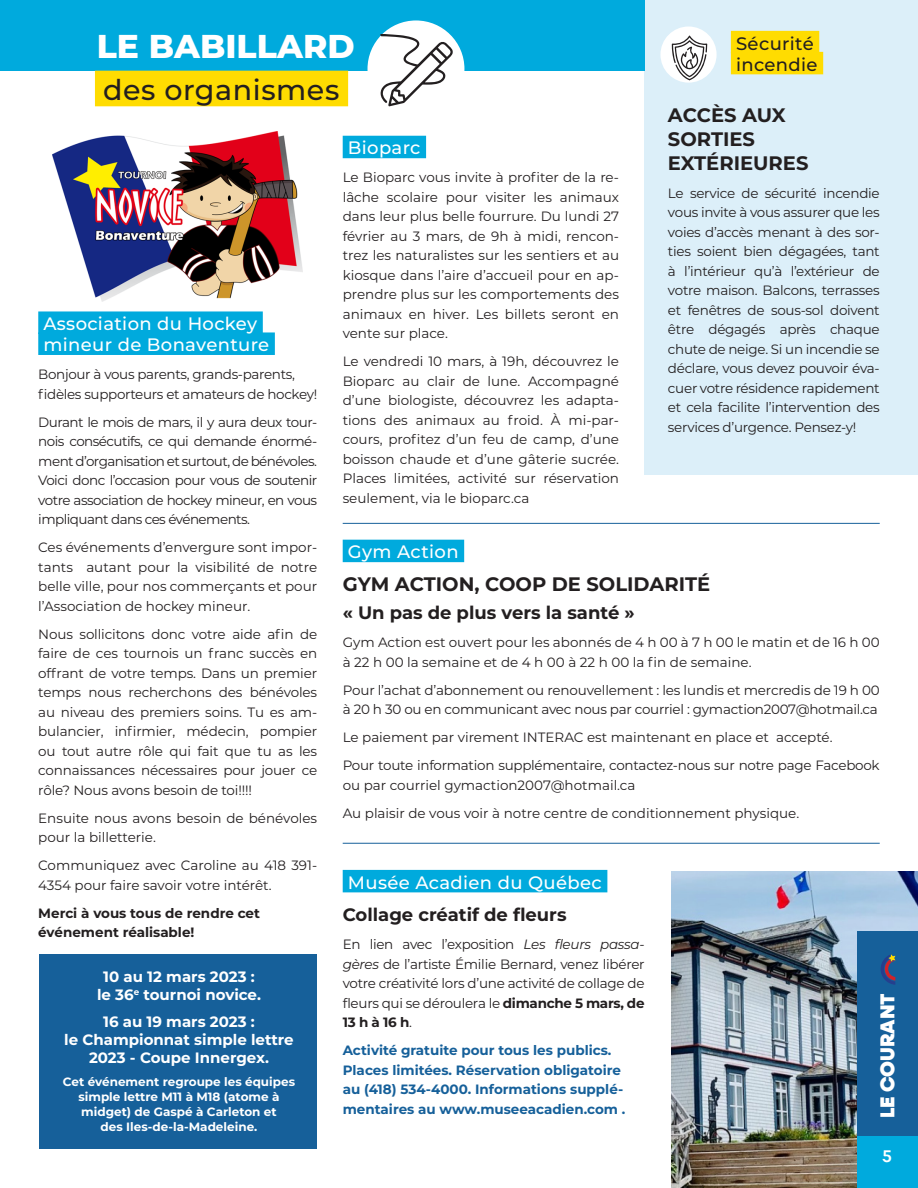
<style>
.page{position:relative;width:918px;height:1188px;background:#fff}
.page>*{position:absolute;margin:0;border:0;box-sizing:border-box;transform-origin:0 0}
.t1{font:800 33px "Montserrat";color:#fff}
.t2{font:500 28.5px "Montserrat";letter-spacing:.02em;color:#231f20}
.t3{font:900 20.25px "Neulis Alt";color:#fff}
.Titre_Courant{font:700 19.5px/24px "Montserrat";color:#231f20}
.Surtitre_bleu{font:500 18px/21px "Montserrat";letter-spacing:.02em;color:#fff}
.Texte_courant{font:700 18px "Montserrat";color:#231f20}
.Surtitre_courant{font:500 18px/21px "Montserrat";letter-spacing:.02em;color:#231f20}
.t4{font:600 16.5px "Nationale";color:#fff}
.Texte_courant-2{font:700 15px/18px "Montserrat";color:#fff;text-align:center}
.Texte_courant-3{font:13.5px/19.5px "Montserrat";letter-spacing:-.01em;color:#231f20;text-align:justify}
.Encadrés{font:13.5px/19.5px "Montserrat";letter-spacing:-.02em;color:#231f20;text-align:justify}
.Texte_courant-4{font:700 13.5px/19.5px "Montserrat";color:#16609a}
.Surtitre_bleu-2{font:13.5px/19.5px "Montserrat";letter-spacing:-.025em;color:#231f20}
.Texte_courant-5{font:700 13.5px/19.5px "Montserrat";color:#231f20}
.Texte_courant-6{font:700 12px/15px "Montserrat";color:#fff;text-align:center}
.s1{font-style:italic}
.s2{font-weight:700}
</style>
<div class="page">
<img style="left:672px;top:872px;width:246px;height:316px">
<div style="left:39px;top:955px;width:277px;height:194px;background:#16609a"></div>
<div style="left:644px;top:0;width:274px;height:474px;background:#dceff9"></div>
<hr style="left:343px;top:523px;width:537px;height:1px;background:#16609a">
<hr style="left:343px;top:843px;width:537px;height:1px;background:#16609a">
<div style="left:857px;top:931px;width:61px;height:253px;background:#16609a"></div>
<div style="left:857px;top:1137px;width:61px;height:51px;background:#0ad"></div>
<svg style="left:881px;top:954px;width:15px;height:31px"></svg>
<div style="left:731px;top:31px;width:88px;height:22px;background:#ffdc01"></div>
<div style="left:731px;top:52px;width:92px;height:22px;background:#ffdc01"></div>
<div style="left:660px;top:27px;width:57px;height:56px;background:#fff;border-radius:50%"></div>
<svg style="left:672px;top:36px;width:35px;height:44px"></svg>
<div style="left:0;top:0;width:645px;height:70px;background:#0ad"></div>
<div style="left:368px;top:20px;width:96px;height:97px;background:#fff;border-radius:50%"></div>
<svg style="left:380px;top:34px;width:73px;height:72px"></svg>
<div style="left:95px;top:71px;width:253px;height:35px;background:#ffdc01"></div>
<div style="left:38px;top:311px;width:225px;height:23px;background:#0ad"></div>
<div style="left:38px;top:332px;width:237px;height:23px;background:#0ad"></div>
<div style="left:343px;top:136px;width:83px;height:22px;background:#0ad"></div>
<div style="left:343px;top:540px;width:121px;height:22px;background:#0ad"></div>
<div style="left:343px;top:870px;width:264px;height:22px;background:#0ad"></div>
<img style="left:53px;top:131px;width:249px;height:170px">
<p class="t1" style="left:97px;top:24px;width:259px">LE BABILLARD</p>
<p class="t2" style="left:103px;top:71px;width:238px">des organismes</p>
<p class="Surtitre_courant" style="left:736px;top:32px;width:83px">Sécurité incendie</p>
<p class="Titre_Courant" style="left:668px;top:102px;width:142px">ACCÈS AUX<br>SORTIES<br>EXTÉRIEURES</p>
<p class="Texte_courant-3" style="left:668px;top:183px;width:213px">Le service de sécurité incendie vous invite à vous assurer que les voies d’accès menant à des sor&shy;ties soient bien dégagées, tant à l’intérieur qu’à l’extérieur de votre maison. Balcons, terrasses et fenêtres de sous-sol doivent être dégagés après chaque chute de neige. Si un incendie se déclare, vous devez pouvoir éva&shy;cuer votre résidence rapidement et cela facilite l’intervention des services d’urgence. Pensez-y!</p>
<p class="Surtitre_bleu" style="left:348px;top:137px;width:74px">Bioparc</p>
<p class="Texte_courant-3" style="left:343px;top:167px;width:278px">Le Bioparc vous invite à profiter de la re&shy;lâche scolaire pour visiter les animaux dans leur plus belle fourrure. Du lundi 27 février au 3 mars, de 9h à midi, rencon&shy;trez les naturalistes sur les sentiers et au kiosque dans l’aire d’accueil pour en ap&shy;prendre plus sur les comportements des animaux en hiver. Les billets seront en vente sur place.</p>
<p class="Texte_courant-3" style="left:343px;top:351px;width:278px">Le vendredi 10 mars, à 19h, découvrez le Bioparc au clair de lune. Accompagné d’une biologiste, découvrez les adapta&shy;tions des animaux au froid. À mi-par&shy;cours, profitez d’un feu de camp, d’une boisson chaude et d’une gâterie sucrée.<br>Places limitées, activité sur réservation seulement, via le bioparc.ca</p>
<p class="Surtitre_bleu" style="left:348px;top:541px;width:112px">Gym Action</p>
<p class="Titre_Courant" style="left:343px;top:571px;width:369px">GYM ACTION, COOP DE SOLIDARITÉ</p>
<p class="Texte_courant" style="left:343px;top:601px;width:293px">« Un pas de plus vers la santé »</p>
<p class="Texte_courant-3" style="left:343px;top:632px;width:538px">Gym Action est ouvert pour les abonnés de 4 h 00 à 7 h 00 le matin et de 16 h 00 à 22 h 00 la semaine et de 4 h 00 à 22 h 00 la fin de semaine.</p>
<p class="Texte_courant-3" style="left:343px;top:680px;width:539px">Pour l’achat d’abonnement ou renouvellement : les lundis et mercredis de 19 h 00 à 20 h 30 ou en communicant avec nous par courriel : gymaction2007@hotmail.ca</p>
<p class="Texte_courant-3" style="left:343px;top:727px;width:491px">Le paiement par virement INTERAC est maintenant en place et accepté.</p>
<p class="Texte_courant-3" style="left:343px;top:755px;width:539px">Pour toute information supplémentaire, contactez-nous sur notre page Facebook ou par courriel gymaction2007@hotmail.ca</p>
<p class="Texte_courant-3" style="left:343px;top:803px;width:458px">Au plaisir de vous voir à notre centre de conditionnement physique.</p>
<p class="Surtitre_bleu" style="left:43px;top:313px;width:227px">Association du Hockey mineur de Bonaventure</p>
<p class="Surtitre_bleu-2" style="left:38px;top:364px;width:280px">Bonjour à vous parents, grands-parents, fidèles supporteurs et amateurs de hockey!</p>
<p class="Texte_courant-3" style="left:38px;top:412px;width:280px">Durant le mois de mars, il y aura deux tour&shy;nois consécutifs, ce qui demande énormé&shy;ment d’organisation et surtout, de bénévoles.<br>Voici donc l’occasion pour vous de soutenir votre association de hockey mineur, en vous impliquant dans ces événements.</p>
<p class="Texte_courant-3" style="left:38px;top:537px;width:280px">Ces événements d’envergure sont impor&shy;tants autant pour la visibilité de notre belle ville, pour nos commerçants et pour l’Association de hockey mineur.</p>
<p class="Texte_courant-3" style="left:38px;top:624px;width:280px">Nous sollicitons donc votre aide afin de faire de ces tournois un franc succès en offrant de votre temps. Dans un premier temps nous recherchons des bénévoles au niveau des premiers soins. Tu es am&shy;bulancier, infirmier, médecin, pompier ou tout autre rôle qui fait que tu as les connaissances nécessaires pour jouer ce rôle? Nous avons besoin de toi!!!!</p>
<p class="Texte_courant-3" style="left:38px;top:808px;width:280px">Ensuite nous avons besoin de bénévoles pour la billetterie.</p>
<p class="Texte_courant-3" style="left:38px;top:855px;width:280px">Communiquez avec Caroline au 418 391-<br>4354 pour faire savoir votre intérêt.</p>
<p class="Texte_courant-5" style="left:38px;top:903px;width:223px">Merci à vous tous de rendre cet événement réalisable!</p>
<p class="Texte_courant-2" style="left:97px;top:967px;width:166px">10 au 12 mars 2023 : le 36<sup>e</sup> tournoi novice.</p>
<p class="Texte_courant-2" style="left:64px;top:1012px;width:231px">16 au 19 mars 2023 :<br>le Championnat simple lettre<br>2023 - Coupe Innergex.</p>
<p class="Texte_courant-6" style="left:63px;top:1074px;width:234px">Cet événement regroupe les équipes simple lettre M11 à M18 (atome à midget) de Gaspé à Carleton et<br>des Iles-de-la-Madeleine.</p>
<p class="Surtitre_bleu" style="left:348px;top:871px;width:255px">Musée Acadien du Québec</p>
<p class="Texte_courant" style="left:343px;top:903px;width:225px">Collage créatif de fleurs</p>
<p class="Encadrés" style="left:343px;top:934px;width:303px">En lien avec l’exposition <span class="s1">Les fleurs passa&shy;gères</span> de l’artiste Émilie Bernard, venez libérer votre créativité lors d’une activité de collage de fleurs qui se déroulera le <span class="s2">dimanche 5 mars, de 13 h à 16 h</span>.</p>
<p class="Texte_courant-4" style="left:343px;top:1040px;width:284px">Activité gratuite pour tous les publics.<br>Places limitées. Réservation obligatoire au (418) 534-4000. Informations supplé&shy;mentaires au www.museeacadien.com .</p>
<p class="t3" style="left:875px;top:1118px;width:126px;rotate:-90deg">LE COURANT</p>
<p class="t4" style="left:882px;top:1146px;width:12px">5</p>
</div>
